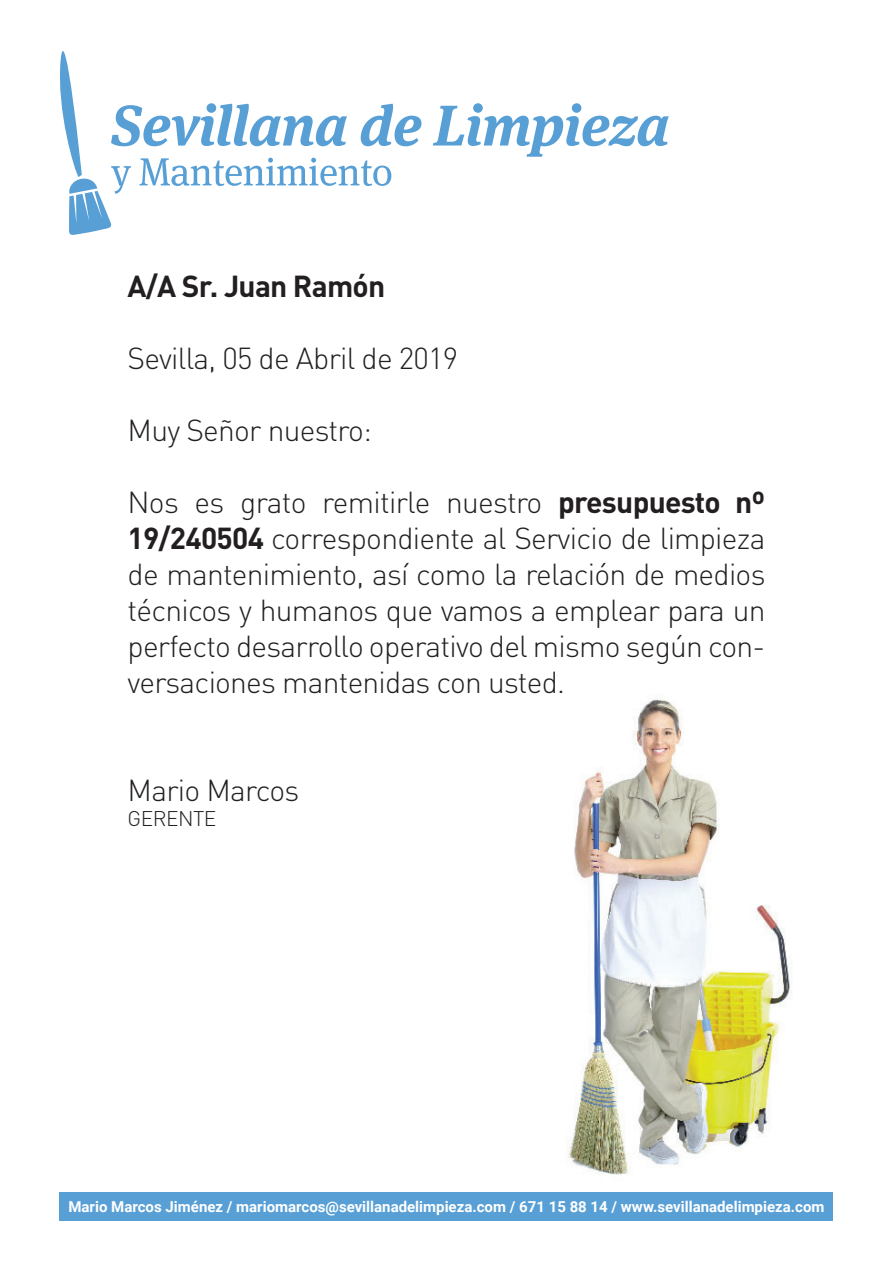
<style>
.page{position:relative;width:893px;height:1263px;background:#fff}
.page>*{position:absolute;margin:0;border:0;box-sizing:border-box;transform-origin:0 0}
.t1{font:300 30px/36px "DIN Pro";letter-spacing:-.025em;color:#231f20;text-align:justify}
.t2{font:700 30px "DIN Pro";letter-spacing:-.025em;color:#231f20}
.t3{font:300 21px "DIN Pro";letter-spacing:-.025em;color:#231f20}
.t4{font:700 15px "Roboto";color:#fff}
.s1{font-weight:700}
</style>
<div class="page">
<img style="left:567px;top:697px;width:225px;height:478px">
<svg style="left:60px;top:51px;width:609px;height:184px"></svg>
<div style="left:60px;top:1192px;width:773px;height:29px;background:#589fd6"></div>
<p class="t2" style="left:128px;top:266px;width:259px">A/A Sr. Juan Ramón</p>
<p class="t1" style="left:128px;top:338px;width:332px">Sevilla, 05 de Abril de 2019</p>
<p class="t1" style="left:128px;top:410px;width:246px">Muy Señor nuestro:</p>
<p class="t1" style="left:128px;top:482px;width:639px">Nos es grato remitirle nuestro <span class="s1">presupuesto nº 19/240504</span> correspondiente al Servicio de limpieza de mantenimiento, así como la relación de medios técnicos y humanos que vamos a emplear para un perfecto desarrollo operativo del mismo según con&shy;versaciones mantenidas con usted.</p>
<p class="t1" style="left:128px;top:770px;width:173px">Mario Marcos</p>
<p class="t3" style="left:128px;top:803px;width:90px">GERENTE</p>
<p class="t4" style="left:68px;top:1196px;width:757px">Mario Marcos Jiménez / mariomarcos@sevillanadelimpieza.com / 671 15 88 14 / www.sevillanadelimpieza.com</p>
</div>
